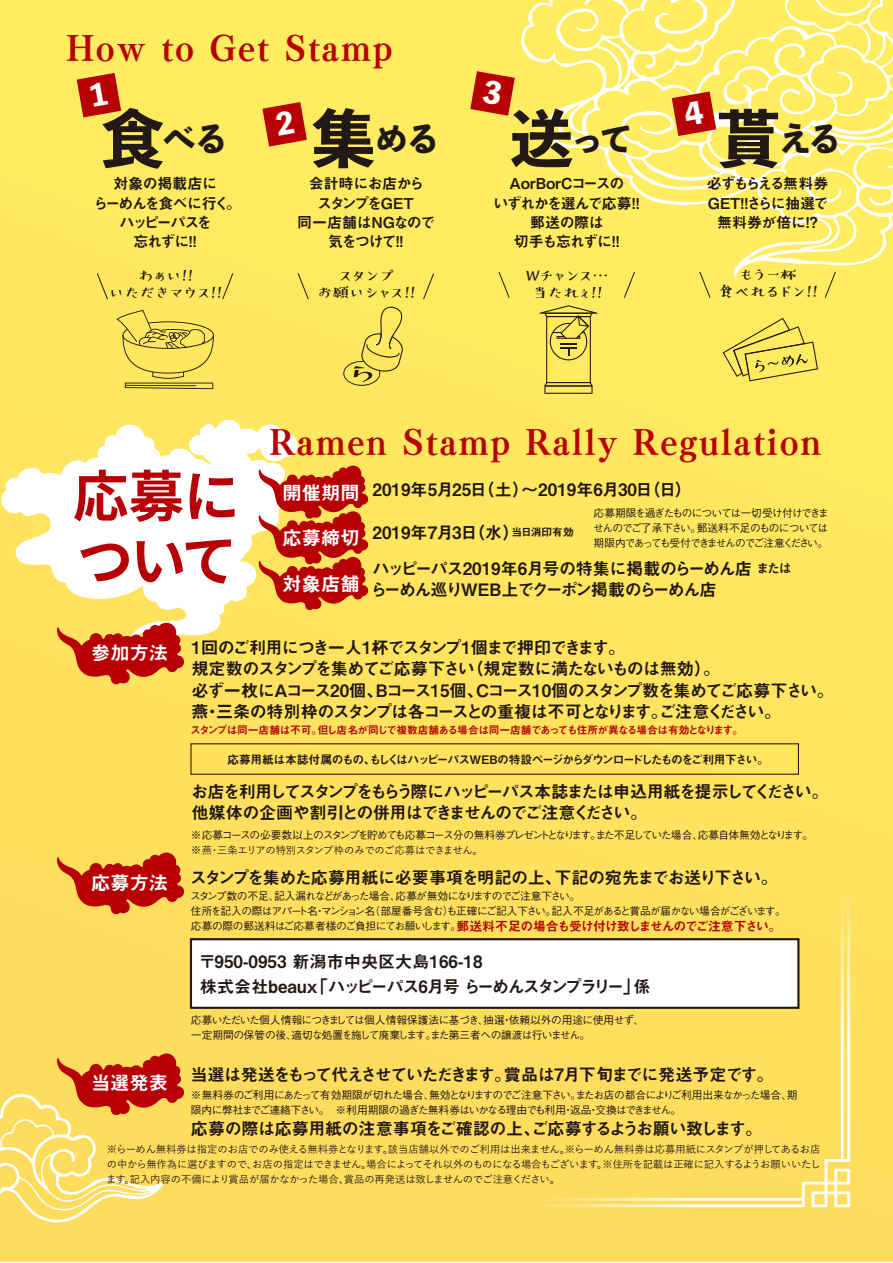
<style>
.page{position:relative;width:893px;height:1263px;background:#fff}
.page>*{position:absolute;margin:0;border:0;box-sizing:border-box;transform-origin:0 0}
.t1{font:700 55.65px/64.3px "Source Han Sans JP";letter-spacing:-.025em;color:#b60005}
.t2{font:34.35px "Tsuku BMD Min Std E";letter-spacing:.05em;color:#b60005}
.t3{font:800 33.45px "Toppan Bunkyu Midashi Gothic Std N";letter-spacing:-.085em;color:#221815}
.t4{font:19.35px "Midashi Go Pr 6 N MB31";color:#fff}
.t5{font:17.1px/21.5px "Midashi Go Pr 6 N MB31";letter-spacing:-.065em;color:#221815}
.t6{font:17.1px/21.5px "Midashi Go Pr 6 N MB31";letter-spacing:-.095em;color:#221815}
.t7{font:17.1px/25.7px "Midashi Go Pr 6 N MB31";color:#221815}
.t8{font:17.1px "Midashi Go Pr 6 N MB31";letter-spacing:-.035em;color:#221815}
.t9{font:17.1px "Midashi Go Pr 6 N MB31";letter-spacing:-.03em;color:#221815}
.t10{font:16.05px/17.1px "Tsubame Std R";letter-spacing:-.12em;color:#221815;text-align:center}
.t11{font:16.05px/17.1px "Tsubame Std R";letter-spacing:-.14em;color:#221815;text-align:center}
.t12{font:15px/19.4px "Midashi Go Pr 6 N MB31";letter-spacing:-.065em;color:#221815;text-align:center}
.t13{font:15px/19.4px "Midashi Go Pr 6 N MB31";letter-spacing:-.04em;color:#221815;text-align:center}
.t14{font:11.85px "Midashi Go Pr 6 N MB31";letter-spacing:-.11em;color:#221815}
.t15{font:500 10.65px/15px "Gothic BBB Pr 6 N";letter-spacing:-.07em;color:#221815}
.t16{font:500 10.65px/15px "Gothic BBB Pr 6 N";letter-spacing:-.04em;color:#221815}
.t17{font:500 10.65px "Gothic BBB Pr 6 N";letter-spacing:-.115em;color:#221815}
.t18{font:10.65px "Midashi Go Pr 6 N MB31";letter-spacing:-.05em;color:#b60005}
.t19{font:500 10.35px/15px "Yu Go";letter-spacing:-.02em;color:#221815;text-align:justify}
.t20{font:500 10.35px "Yu Go";letter-spacing:-.04em;color:#221815}
.s1{font-size:62.7px}
.s2{font-size:10.65px}
.s3{font-size:12.9px}
.s4{font-family:"Gothic BBB Pr 6 N";font-size:10.65px}
.s5{font-family:"Midashi Go Pr 6 N MB31";font-weight:400;font-size:12.9px;color:#b60005}
</style>
<div class="page">
<div style="left:0;top:0;width:893px;height:1261px;background:#ffe55f"></div>
<svg style="left:540px;top:896px;width:310px;height:311px"></svg>
<svg style="left:521px;top:0;width:372px;height:277px"></svg>
<svg style="left:1px;top:420px;width:297px;height:216px;fill:#fff"></svg>
<div style="left:190px;top:743px;width:609px;height:32px;border:1px solid #221815"></div>
<svg style="left:222px;top:273px;width:12px;height:27px"></svg>
<svg style="left:96px;top:273px;width:12px;height:27px"></svg>
<svg style="left:423px;top:273px;width:11px;height:27px"></svg>
<svg style="left:297px;top:273px;width:12px;height:27px"></svg>
<svg style="left:623px;top:271px;width:12px;height:27px"></svg>
<svg style="left:498px;top:271px;width:12px;height:27px"></svg>
<svg style="left:824px;top:271px;width:12px;height:27px"></svg>
<svg style="left:699px;top:271px;width:12px;height:27px"></svg>
<svg style="left:116px;top:310px;width:98px;height:79px"></svg>
<svg style="left:723px;top:318px;width:95px;height:63px"></svg>
<svg style="left:539px;top:305px;width:58px;height:89px"></svg>
<svg style="left:343px;top:306px;width:60px;height:80px"></svg>
<div style="left:190px;top:938px;width:609px;height:71px;background:#fff;border:2px solid #221815"></div>
<svg style="left:57px;top:622px;width:127px;height:62px"></svg>
<svg style="left:259px;top:465px;width:109px;height:145px"></svg>
<svg style="left:57px;top:852px;width:127px;height:62px"></svg>
<svg style="left:0;top:1053px;width:184px;height:170px"></svg>
<svg style="left:77px;top:73px;width:44px;height:44px"></svg>
<svg style="left:262px;top:102px;width:45px;height:45px"></svg>
<svg style="left:470px;top:71px;width:45px;height:45px"></svg>
<svg style="left:672px;top:92px;width:44px;height:44px"></svg>
<h2 class="t2" style="left:67px;top:17px;width:328px">How to Get Stamp</h2>
<h3 class="t3" style="left:101px;top:112px;width:129px"><span class="s1">食</span>べる</h3>
<h3 class="t12" style="left:94px;top:173px;width:149px">対象の掲載店に<br>らーめんを食べに行く。ハッピーパスを<br>忘れずに!!</h3>
<h3 class="t3" style="left:312px;top:112px;width:129px"><span class="s1">集</span>める</h3>
<h3 class="t12" style="left:297px;top:173px;width:140px">会計時にお店から<br>スタンプをGET<br>同一店舗はNGなので気をつけて!!</h3>
<h3 class="t3" style="left:510px;top:112px;width:124px"><span class="s1">送</span>って</h3>
<h3 class="t12" style="left:493px;top:173px;width:148px">AorBorCコースの<br>いずれかを選んで応募!!郵送の際は<br>切手も忘れずに!!</h3>
<h3 class="t3" style="left:717px;top:112px;width:126px"><span class="s1">貰</span>える</h3>
<h3 class="t13" style="left:707px;top:173px;width:123px">必ずもらえる無料券<br>GET!!さらに抽選で無料券が倍に!?</h3>
<h3 class="t10" style="left:109px;top:265px;width:115px">わぁい!!<br>いただきマウス!!</h3>
<h3 class="t11" style="left:317px;top:265px;width:100px">スタンプ<br>お願いシャス!!</h3>
<h3 class="t11" style="left:526px;top:265px;width:84px">Wチャンス…当たれぇ!!</h3>
<h3 class="t10" style="left:718px;top:264px;width:101px">もう一杯<br>食べれるドン!!</h3>
<h1 class="t1" style="left:73px;top:465px;width:168px">応募について</h1>
<h2 class="t2" style="left:270px;top:411px;width:553px">Ramen Stamp Rally Regulation</h2>
<h3 class="t4" style="left:283px;top:477px;width:79px">開催期間</h3>
<h3 class="t4" style="left:283px;top:523px;width:79px">応募締切</h3>
<h3 class="t4" style="left:283px;top:568px;width:79px">対象店舗</h3>
<h3 class="t7" style="left:372px;top:476px;width:321px">2019年5月25日（土）～2019年6月30日（日）</h3>
<h3 class="t7" style="left:372px;top:518px;width:203px">2019年7月3日（水）<span class="s2">当日消印有効</span></h3>
<p class="t15" style="left:593px;top:505px;width:237px;text-align:justify">応募期限を過ぎたものについては一切受け付けできませんのでご了承下さい。郵送料不足のものについては期限内であっても受付できませんのでご注意ください。</p>
<h3 class="t5" style="left:370px;top:557px;width:423px">ハッピーパス2019年6月号の特集に掲載のらーめん店 <span class="s3">または</span>らーめん巡りWEB上でクーポン掲載のらーめん店</h3>
<h3 class="t4" style="left:91px;top:637px;width:79px">参加方法</h3>
<h3 class="t4" style="left:91px;top:867px;width:79px">応募方法</h3>
<h3 class="t4" style="left:91px;top:1068px;width:78px">当選発表</h3>
<h3 class="t5" style="left:191px;top:636px;width:644px">1回のご利用につき一人1杯でスタンプ1個まで押印できます。<br>規定数のスタンプを集めてご応募下さい（規定数に満たないものは無効）。<br>必ず一枚にAコース20個、Bコース15個、Cコース10個のスタンプ数を集めてご応募下さい。燕・三条の特別枠のスタンプは各コースとの重複は不可となります。ご注意ください。</h3>
<p class="t18" style="left:190px;top:721px;width:554px">スタンプは同一店舗は不可。但し店名が同じで複数店舗ある場合は同一店舗であっても住所が異なる場合は有効となります。</p>
<p class="t14" style="left:227px;top:750px;width:543px">応募用紙は本誌付属のもの、もしくはハッピーパスWEBの特設ページからダウンロードしたものをご利用下さい。</p>
<h3 class="t6" style="left:191px;top:780px;width:639px">お店を利用してスタンプをもらう際にハッピーパス本誌または申込用紙を提示してください。他媒体の企画や割引との併用はできませんのでご注意ください。</h3>
<p class="t17" style="left:191px;top:826px;width:624px">※応募コースの必要数以上のスタンプを貯めても応募コース分の無料券プレゼントとなります。また不足していた場合、応募自体無効となります。</p>
<p class="t20" style="left:191px;top:840px;width:293px"><span class="s4">※</span>燕・三条エリアの特別スタンプ枠のみでのご応募はできません。</p>
<h3 class="t8" style="left:190px;top:864px;width:590px">スタンプを集めた応募用紙に必要事項を明記の上、下記の宛先までお送り下さい。</h3>
<p class="t15" style="left:190px;top:887px;width:597px">スタンプ数の不足、記入漏れなどがあった場合、応募が無効になりますのでご注意下さい。<br>住所を記入の際はアパート名・マンション名（部屋番号含む）も正確にご記入下さい。記入不足があると賞品が届かない場合がございます。応募の際の郵送料はご応募者様のご負担にてお願いします。<span class="s5">郵送料不足の場合も受け付け致しませんのでご注意下さい。</span></p>
<h3 class="t7" style="left:199px;top:948px;width:453px">〒950-0953 新潟市中央区大島166-18<br>株式会社beaux「ハッピーパス6月号 らーめんスタンプラリー」係</h3>
<p class="t16" style="left:191px;top:1012px;width:455px">応募いただいた個人情報につきましては個人情報保護法に基づき、抽選・依頼以外の用途に使用せず、一定期間の保管の後、適切な処置を施して廃棄します。また第三者への譲渡は行いません。</p>
<h3 class="t6" style="left:191px;top:1063px;width:585px">当選は発送をもって代えさせていただきます。賞品は7月下旬までに発送予定です。</h3>
<h3 class="t9" style="left:191px;top:1115px;width:573px">応募の際は応募用紙の注意事項をご確認の上、ご応募するようお願い致します。</h3>
<p class="t15" style="left:191px;top:1086px;width:608px">※無料券のご利用にあたって有効期限が切れた場合、無効となりますのでご注意下さい。またお店の都合によりご利用出来なかった場合、期限内に弊社までご連絡下さい。　※利用期限の過ぎた無料券はいかなる理由でも利用・返品・交換はできません。</p>
<p class="t19" style="left:106px;top:1140px;width:716px">※らーめん無料券は指定のお店でのみ使える無料券となります。該当店舗以外でのご利用は出来ません。※らーめん無料券は応募用紙にスタンプが押してあるお店の中から無作為に選びますので、お店の指定はできません。場合によってそれ以外のものになる場合もございます。※住所を記載は正確に記入するようお願いいたします。記入内容の不備により賞品が届かなかった場合、賞品の再発送は致しませんのでご注意ください。</p>
</div>
